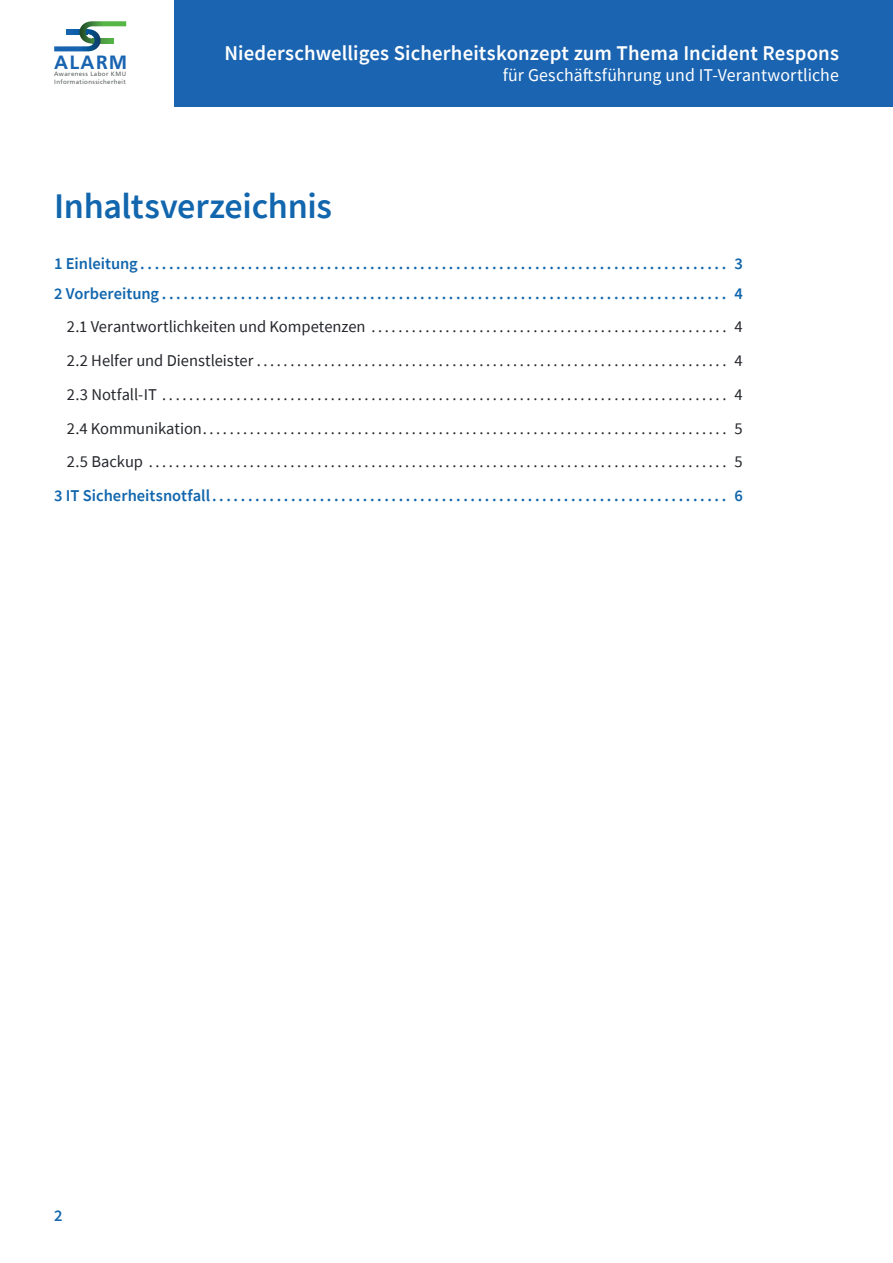
<style>
.page{position:relative;width:893px;height:1263px;background:#fff}
.page>*{position:absolute;margin:0;border:0;box-sizing:border-box;transform-origin:0 0}
.heading_Verzeichniss{font:600 36px "Source Sans Pro";letter-spacing:-.01em;color:#1266ad}
.t1{font:600 21px "Source Sans Pro";letter-spacing:.005em;color:#fff}
.t2{font:700 20.1px "Frutiger";letter-spacing:.06em;color:#1964b1}
.t3{font:18px "Source Sans Pro";letter-spacing:.005em;color:#fff}
.t4{font:16.5px "Source Sans Pro";letter-spacing:-.005em;color:#25272c}
.t5{font:600 16.5px "Source Sans Pro";color:#1266ad}
.t6{font:6.45px "Frutiger";letter-spacing:.06em;color:#5d6162}
</style>
<div class="page">
<svg style="left:54px;top:21px;width:72px;height:30px"></svg>
<div style="left:174px;top:0;width:719px;height:106px;background:#1a64b1"></div>
<p class="t2" style="left:54px;top:50px;width:75px">ALARM</p>
<p class="t6" style="left:54px;top:78px;width:73px">Informationssicherheit</p>
<p class="t6" style="left:54px;top:70px;width:73px">Awareness Labor KMU</p>
<p class="t1" style="left:225px;top:39px;width:616px">Niederschwelliges Sicherheitskonzept zum Thema Incident Respons</p>
<p class="t3" style="left:503px;top:63px;width:338px">für Geschäftsführung und IT-Verantwortliche</p>
<p class="heading_Verzeichniss" style="left:54px;top:183px;width:279px">Inhaltsverzeichnis</p>
<p class="t5" style="left:54px;top:253px;width:690px">1 Einleitung.................................................................................. 3</p>
<p class="t5" style="left:54px;top:282px;width:690px">2 Vorbereitung............................................................................... 4</p>
<p class="t4" style="left:67px;top:316px;width:677px">2.1 Verantwortlichkeiten und Kompetenzen ..................................................... 4</p>
<p class="t4" style="left:67px;top:350px;width:677px">2.2 Helfer und Dienstleister...................................................................... 4</p>
<p class="t4" style="left:67px;top:384px;width:677px">2.3 Notfall-IT .................................................................................... 4</p>
<p class="t4" style="left:67px;top:418px;width:677px">2.4 Kommunikation.............................................................................. 5</p>
<p class="t4" style="left:67px;top:451px;width:677px">2.5 Backup ...................................................................................... 5</p>
<p class="t5" style="left:54px;top:485px;width:690px">3 IT Sicherheitsnotfall........................................................................ 6</p>
<p class="t5" style="left:54px;top:1205px;width:10px">2</p>
</div>
